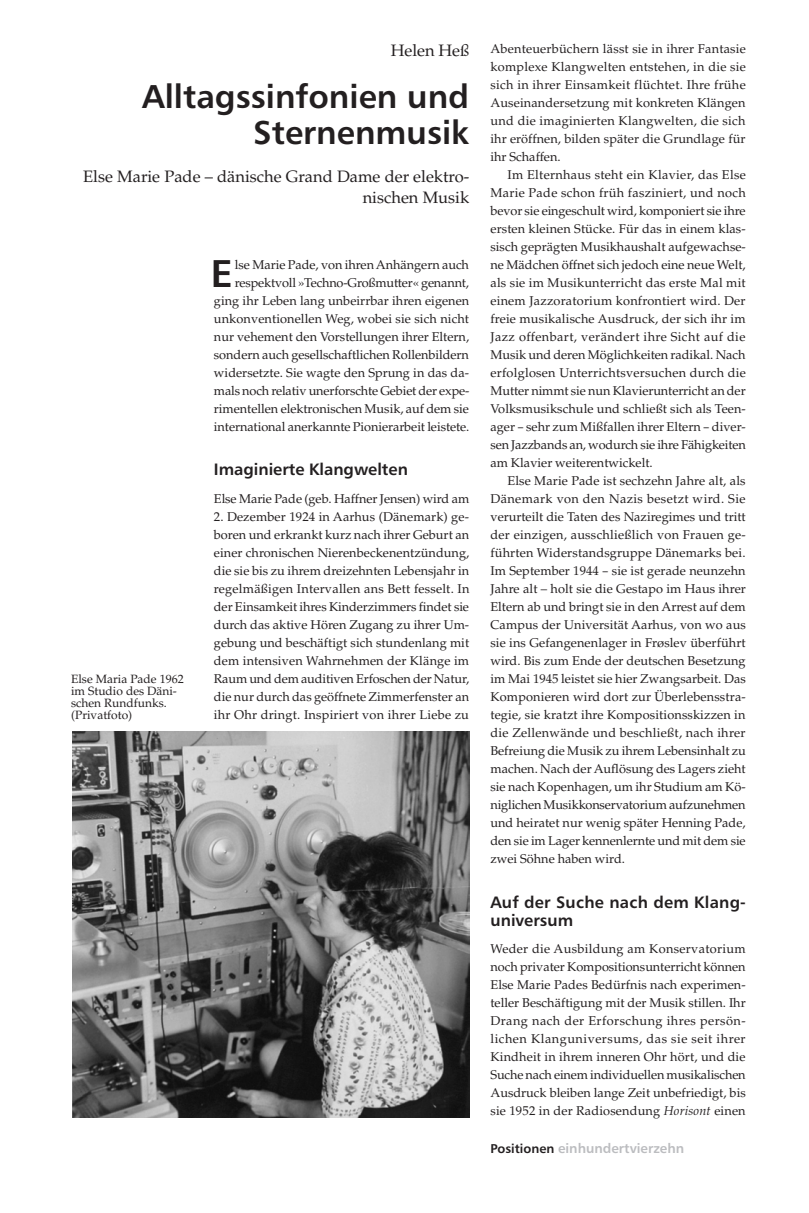
<style>
.page{position:relative;width:809px;height:1213px;background:#fff}
.page>*{position:absolute;margin:0;border:0;box-sizing:border-box;transform-origin:0 0}
.t1{font:38.7px "Humanist 777 BT Bold B";color:#231f20}
.t2{font:33px/36px "Humanist 777 BT Bold B";color:#231f20;text-align:right}
.t3{font:16.5px/18px "Humanist 777 BT Bold B";color:#231f20}
.t4{font:16.5px/21px "Palatino";color:#231f20;text-align:right}
.t5{font:16.5px "Palatino LT Std";color:#231f20}
.t6{font:13.5px "Humanist 777 BT Bold B";color:#bcbdc0}
.t7{font:12.75px/18px "Palatino LT Std";letter-spacing:-.005em;color:#231f20;text-align:justify}
.t8{font:12px/12px "Palatino";color:#231f20}
.s1{font-family:"Cambria"}
.s2{font-style:italic}
.s3{font-size:12.75px;color:#231f20}
</style>
<div class="page">
<img style="left:72px;top:731px;width:397px;height:387px">
<p class="t5" style="left:390px;top:40px;width:80px">Helen Heß</p>
<h2 class="t2" style="left:142px;top:78px;width:328px">Alltagssinfonien und<br>Sternenmusik</h2>
<p class="t4" style="left:83px;top:166px;width:387px">Else Marie Pade – dänische Grand Dame der elektro&shy;nischen Musik</p>
<p class="t8" style="left:71px;top:673px;width:114px">Else Maria Pade 1962 im Studio des Däni&shy;schen Rundfunks. (Privatfoto)</p>
<p class="t7" style="left:214px;top:256px;width:257px;text-align:right">lse Marie Pade, von ihren Anhängern auch respektvoll »Techno-Großmutter« genannt, ging ihr Leben lang unbeirrbar ihren eigenen unkonventionellen Weg, wobei sie sich nicht nur vehement den Vorstellungen ihrer Eltern, sondern auch gesellschaftlichen Rollenbildern widersetzte. Sie wagte den Sprung in das da&shy;mals noch relativ unerforschte Gebiet der expe&shy;rimentellen elektronischen Musik, auf dem sie international anerkannte Pionierarbeit leistete.</p>
<p class="t3" style="left:214px;top:460px;width:195px">Imaginierte Klangwelten</p>
<p class="t7" style="left:214px;top:490px;width:257px">Else Marie Pade (geb. Haffner Jensen) wird am</p>
<p class="t7" style="left:214px;top:508px;width:257px">2. Dezember 1924 in Aarhus (Dänemark) ge&shy;boren und erkrankt kurz nach ihrer Geburt an einer chronischen Nierenbeckenentzündung, die sie bis zu ihrem dreizehnten Lebensjahr in regelmäßigen Intervallen ans Bett fesselt. In der Einsamkeit ihres Kinderzimmers findet sie durch das aktive Hören Zugang zu ihrer Um&shy;gebung und beschäftigt sich stundenlang mit dem intensiven Wahrnehmen der Klänge im Raum und dem auditiven Erfoschen der Natur, die nur durch das geöffnete Zimmerfenster an ihr Ohr dringt. Inspiriert von ihrer Liebe zu</p>
<h1 class="t1" style="left:211px;top:249px;width:24px">E</h1>
<p class="t7" style="left:490px;top:40px;width:257px">Abenteuerbüchern lässt sie in ihrer Fantasie komplexe Klangwelten entstehen, in die sie sich in ihrer Einsamkeit flüchtet. Ihre frühe Auseinandersetzung mit konkreten Klängen und die imaginierten Klangwelten, die sich ihr eröffnen, bilden später die Grundlage für ihr Schaffen.</p>
<p class="t7" style="left:490px;top:166px;width:257px;text-indent:17px">Im Elternhaus steht ein Klavier, das Else Marie Pade schon früh fasziniert, und noch bevor sie eingeschult wird, komponiert sie ihre ersten kleinen Stücke. Für das in einem klas&shy;sisch geprägten Musikhaushalt aufgewachse&shy;ne Mädchen öffnet sich jedoch eine neue Welt, als sie im Musikunterricht das erste Mal mit einem Jazzoratorium konfrontiert wird. Der freie musikalische Ausdruck, der sich ihr im Jazz offenbart, verändert ihre Sicht auf die Musik und deren Möglichkeiten radikal. Nach erfolglosen Unterrichtsversuchen durch die Mutter nimmt sie nun Klavierunterricht an der Volksmusikschule und schließt sich als Teen&shy;ager <span class="s1">–</span> sehr zum Mißfallen ihrer Eltern <span class="s1">–</span> diver&shy;sen Jazzbands an, wodurch sie ihre Fähigkeiten am Klavier weiterentwickelt.</p>
<p class="t7" style="left:490px;top:472px;width:257px;text-indent:17px">Else Marie Pade ist sechzehn Jahre alt, als Dänemark von den Nazis besetzt wird. Sie verurteilt die Taten des Naziregimes und tritt der einzigen, ausschließlich von Frauen ge&shy;führten Widerstandsgruppe Dänemarks bei.<br>Im September 1944 <span class="s1">–</span> sie ist gerade neunzehn Jahre alt – holt sie die Gestapo im Haus ihrer Eltern ab und bringt sie in den Arrest auf dem Campus der Universität Aarhus, von wo aus sie ins Gefangenenlager in Frøslev überführt wird. Bis zum Ende der deutschen Besetzung im Mai 1945 leistet sie hier Zwangsarbeit. Das Komponieren wird dort zur Überlebensstra&shy;tegie, sie kratzt ihre Kompositionsskizzen in die Zellenwände und beschließt, nach ihrer Befreiung die Musik zu ihrem Lebensinhalt zu machen. Nach der Auflösung des Lagers zieht sie nach Kopenhagen, um ihr Studium am Kö&shy;niglichen Musikkonservatorium aufzunehmen und heiratet nur wenig später Henning Pade, den sie im Lager kennenlernte und mit dem sie zwei Söhne haben wird.</p>
<p class="t3" style="left:490px;top:892px;width:257px">Auf der Suche nach dem Klang&shy;universum</p>
<p class="t7" style="left:490px;top:940px;width:257px">Weder die Ausbildung am Konservatorium noch privater Kompositionsunterricht können Else Marie Pades Bedürfnis nach experimen&shy;teller Beschäftigung mit der Musik stillen. Ihr Drang nach der Erforschung ihres persön&shy;lichen Klanguniversums, das sie seit ihrer Kindheit in ihrem inneren Ohr hört, und die Suche nach einem individuellen musikalischen Ausdruck bleiben lange Zeit unbefriedigt, bis sie 1952 in der Radiosendung <span class="s2">Horisont</span> einen</p>
<p class="t6" style="left:490px;top:1139px;width:195px"><span class="s3">Positionen</span> einhundertvierzehn</p>
</div>
